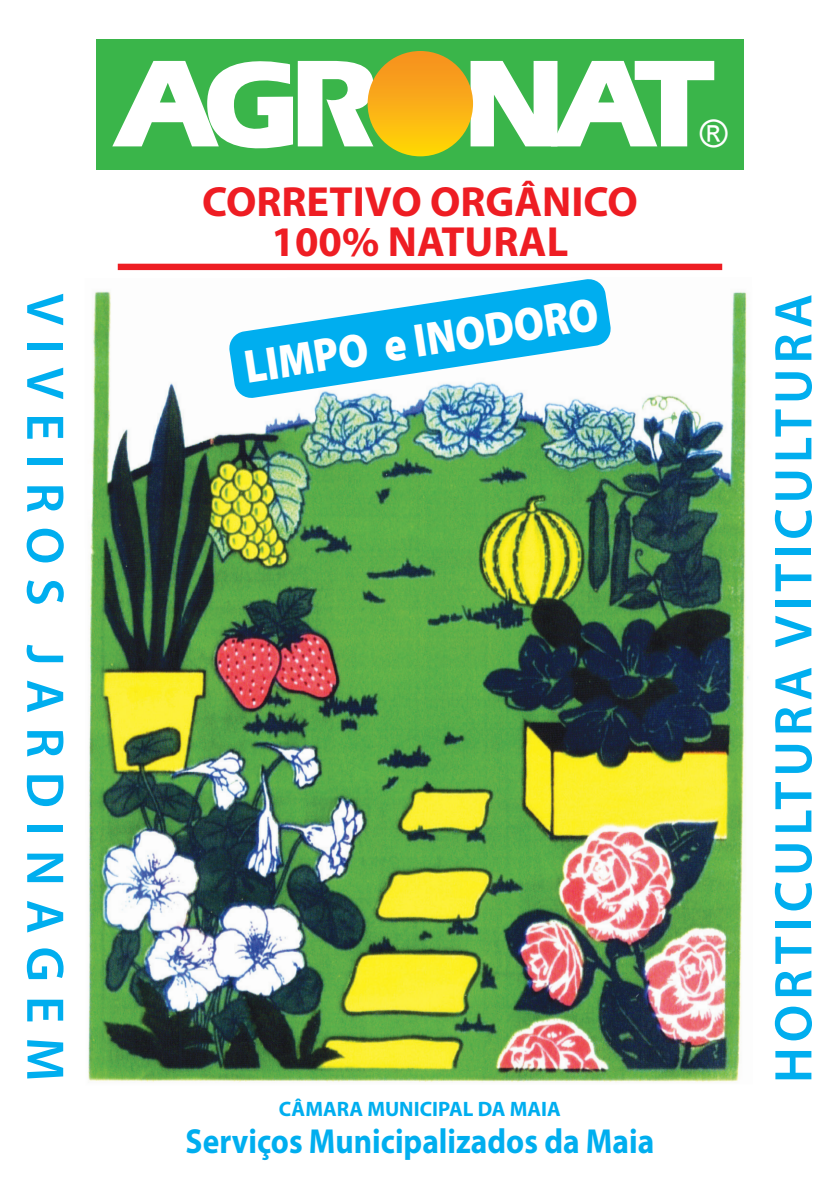
<style>
.page{position:relative;width:840px;height:1191px;background:#fff}
.page>*{position:absolute;margin:0;border:0;box-sizing:border-box;transform-origin:0 0}
.t1{font:600 53.4px "Myriad Pro";letter-spacing:.095em;color:#00aeef}
.t2{font:600 53.4px "Myriad Pro";letter-spacing:.26em;color:#00aeef}
.t3{font:900 47.4px "Myriad Pro";color:#fff;scale:.87 1}
.t4{font:700 42.4px/40px "Myriad Pro";color:#ee1d23;text-align:center}
.t5{font:37.8px "Arial";color:#fff}
.t6{font:700 34.8px "Myriad Pro";color:#00aeef;scale:.9 1}
.t7{font:700 21px "Myriad Pro";color:#00aeef}
</style>
<div class="page">
<img style="left:88px;top:291px;width:661px;height:791px">
<div style="left:96px;top:40px;width:647px;height:130px;background:#3ab54a"></div>
<svg style="left:112px;top:60px;width:261px;height:89px"></svg>
<svg style="left:470px;top:61px;width:243px;height:85px"></svg>
<div style="left:367px;top:51px;width:106px;height:105px;background:linear-gradient(to bottom,#f38c24,#ffd507);border-radius:53px"></div>
<div style="left:118px;top:264px;width:603px;height:6px;background:#ee1d23"></div>
<svg style="left:228px;top:279px;width:383px;height:120px;fill:#00aeef"></svg>
<h1 class="t2" style="left:79px;top:293px;width:789px;rotate:90deg">VIVEIROS JARDINAGEM</h1>
<p class="t4" style="left:202px;top:180px;width:437px">CORRETIVO ORGÂNICO<br>100% NATURAL</p>
<h2 class="t3" style="left:240px;top:341px;width:412px;rotate:-9deg">LIMPO e INODORO</h2>
<p class="t5" style="left:699px;top:109px;width:29px">®</p>
<p class="t7" style="left:279px;top:1095px;width:283px">CÂMARA MUNICIPAL DA MAIA</p>
<p class="t6" style="left:185px;top:1118px;width:522px">Serviços Municipalizados da Maia</p>
<h1 class="t1" style="left:759px;top:1083px;width:790px;rotate:-90deg">HORTICULTURA VITICULTURA</h1>
</div>
